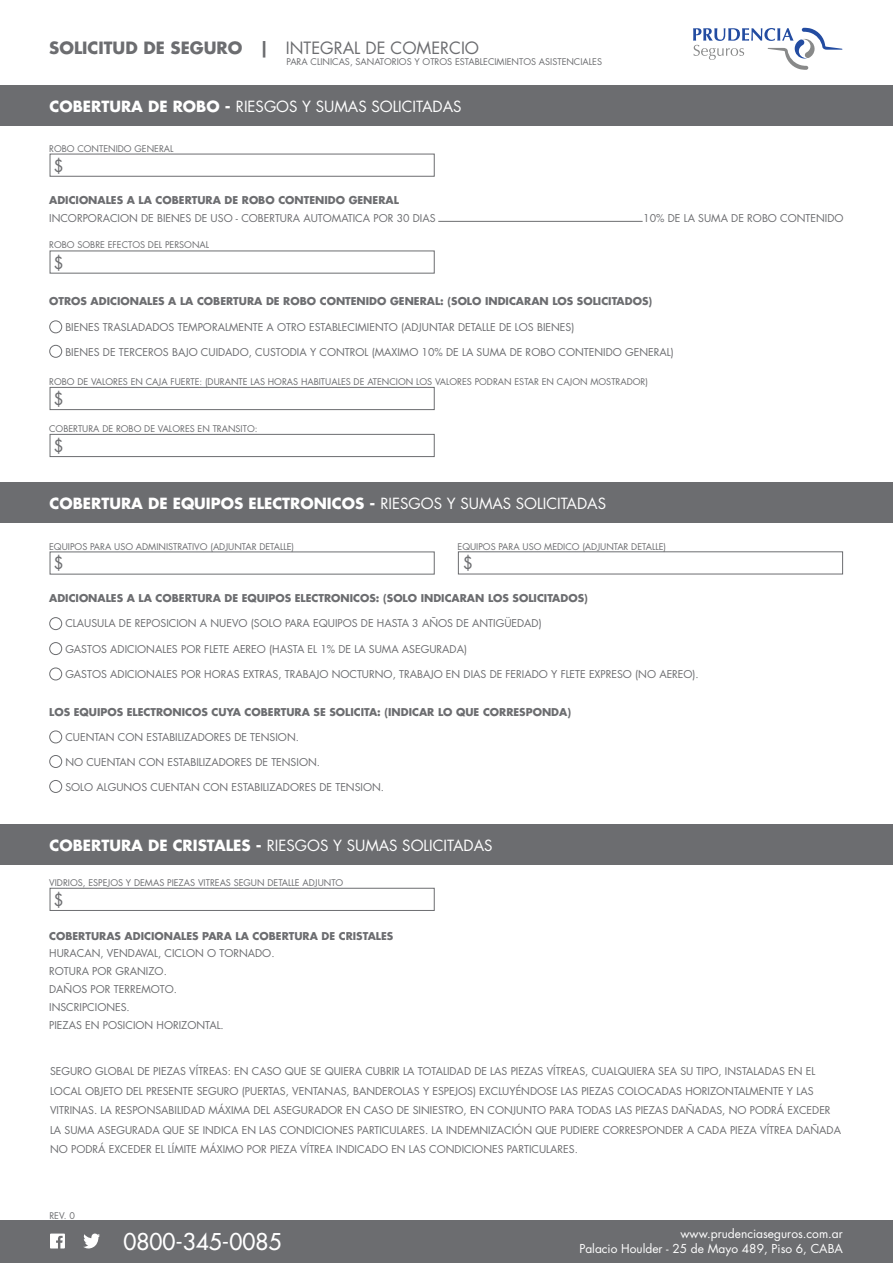
<style>
.page{position:relative;width:893px;height:1263px;background:#fff}
.page>*{position:absolute;margin:0;border:0;box-sizing:border-box;transform-origin:0 0}
.t1{font:500 22.5px "Futura Std";color:#fff}
.t2{font:700 16.5px "Futura Std";color:#6c6d70}
.t3{font:16.5px "Futura Std";color:#6c6d70}
.t4{font:15px "Futura Std";color:#fff}
.t5{font:700 15px "Futura Std";color:#fff}
.t6{font:12px "Futura Std";color:#fff}
.t7{font:10.5px/19.5px "Futura Std";color:#6c6d70}
.t8{font:700 10.5px "Futura Std";color:#6c6d70}
.t9{font:9px "Futura Std";color:#6c6d70}
.s1{font-weight:400}
.s2{font-weight:700}
</style>
<div class="page">
<div style="left:50px;top:888px;width:384px;height:23px;border:1px solid #6c6d70"></div>
<hr style="left:0;top:0;width:893px;height:1px;background:#6c6d70">
<div style="left:0;top:86px;width:892px;height:40px;background:#6c6d70"></div>
<div style="left:0;top:482px;width:892px;height:40px;background:#6c6d70"></div>
<div style="left:0;top:825px;width:892px;height:40px;background:#6c6d70"></div>
<svg style="left:693px;top:28px;width:149px;height:42px"></svg>
<div style="left:0;top:1220px;width:893px;height:43px;background:#6c6d70"></div>
<svg style="left:83px;top:1233px;width:17px;height:15px"></svg>
<svg style="left:50px;top:1233px;width:15px;height:15px"></svg>
<hr style="left:438px;top:221px;width:205px;height:1px;background:#6c6d70">
<div style="left:50px;top:387px;width:384px;height:23px;border:1px solid #6c6d70"></div>
<div style="left:50px;top:434px;width:384px;height:23px;border:1px solid #6c6d70"></div>
<div style="left:50px;top:321px;width:12px;height:12px;border:1px solid #6c6d70;border-radius:50%"></div>
<div style="left:50px;top:345px;width:12px;height:12px;border:1px solid #6c6d70;border-radius:50%"></div>
<div style="left:50px;top:617px;width:12px;height:13px;border:1px solid #6c6d70;border-radius:50%"></div>
<div style="left:50px;top:642px;width:12px;height:13px;border:1px solid #6c6d70;border-radius:50%"></div>
<div style="left:50px;top:668px;width:12px;height:12px;border:1px solid #6c6d70;border-radius:50%"></div>
<div style="left:50px;top:731px;width:12px;height:12px;border:1px solid #6c6d70;border-radius:50%"></div>
<div style="left:50px;top:755px;width:12px;height:13px;border:1px solid #6c6d70;border-radius:50%"></div>
<div style="left:50px;top:780px;width:12px;height:13px;border:1px solid #6c6d70;border-radius:50%"></div>
<h2 class="t2" style="left:49px;top:37px;width:431px">SOLICITUD DE SEGURO | <span class="s1">INTEGRAL DE COMERCIO</span></h2>
<p class="t9" style="left:287px;top:56px;width:317px">PARA CLINICAS, SANATORIOS Y OTROS ESTABLECIMIENTOS ASISTENCIALES</p>
<h3 class="t4" style="left:50px;top:97px;width:414px"><span class="s2">COBERTURA DE ROBO -</span> RIESGOS Y SUMAS SOLICITADAS</h3>
<p class="t9" style="left:49px;top:143px;width:126px">ROBO CONTENIDO GENERAL</p>
<h2 class="t3" style="left:53px;top:155px;width:12px">$</h2>
<p class="t8" style="left:49px;top:193px;width:351px">ADICIONALES A LA COBERTURA DE ROBO CONTENIDO GENERAL</p>
<p class="t9" style="left:49px;top:239px;width:162px">ROBO SOBRE EFECTOS DEL PERSONAL</p>
<h2 class="t3" style="left:53px;top:253px;width:12px">$</h2>
<p class="t7" style="left:49px;top:208px;width:388px">INCORPORACION DE BIENES DE USO - COBERTURA AUTOMATICA POR 30 DIAS</p>
<p class="t7" style="left:643px;top:208px;width:202px">10% DE LA SUMA DE ROBO CONTENIDO</p>
<p class="t8" style="left:49px;top:294px;width:605px">OTROS ADICIONALES A LA COBERTURA DE ROBO CONTENIDO GENERAL: (SOLO INDICARAN LOS SOLICITADOS)</p>
<p class="t7" style="left:65px;top:317px;width:511px">BIENES TRASLADADOS TEMPORALMENTE A OTRO ESTABLECIMIENTO (ADJUNTAR DETALLE DE LOS BIENES)</p>
<p class="t7" style="left:65px;top:342px;width:610px">BIENES DE TERCEROS BAJO CUIDADO, CUSTODIA Y CONTROL (MAXIMO 10% DE LA SUMA DE ROBO CONTENIDO GENERAL)</p>
<p class="t9" style="left:49px;top:376px;width:600px">ROBO DE VALORES EN CAJA FUERTE: (DURANTE LAS HORAS HABITUALES DE ATENCION LOS VALORES PODRAN ESTAR EN CAJON MOSTRADOR)</p>
<p class="t9" style="left:49px;top:423px;width:210px">COBERTURA DE ROBO DE VALORES EN TRANSITO:</p>
<h2 class="t3" style="left:53px;top:436px;width:12px">$</h2>
<h2 class="t3" style="left:53px;top:388px;width:12px">$</h2>
<h3 class="t5" style="left:50px;top:493px;width:558px">COBERTURA DE EQUIPOS ELECTRONICOS - <span class="s1">RIESGOS Y SUMAS SOLICITADAS</span></h3>
<p class="t9" style="left:49px;top:541px;width:247px">EQUIPOS PARA USO ADMINISTRATIVO (ADJUNTAR DETALLE)</p>
<p class="t9" style="left:457px;top:540px;width:210px">EQUIPOS PARA USO MEDICO (ADJUNTAR DETALLE)</p>
<h2 class="t3" style="left:53px;top:553px;width:12px">$</h2>
<h2 class="t3" style="left:463px;top:552px;width:12px">$</h2>
<p class="t8" style="left:49px;top:591px;width:540px">ADICIONALES A LA COBERTURA DE EQUIPOS ELECTRONICOS: (SOLO INDICARAN LOS SOLICITADOS)</p>
<p class="t7" style="left:65px;top:614px;width:478px">CLAUSULA DE REPOSICION A NUEVO (SOLO PARA EQUIPOS DE HASTA 3 AÑOS DE ANTIGÜEDAD)</p>
<p class="t7" style="left:65px;top:639px;width:403px">GASTOS ADICIONALES POR FLETE AEREO (HASTA EL 1% DE LA SUMA ASEGURADA)</p>
<p class="t7" style="left:65px;top:664px;width:635px">GASTOS ADICIONALES POR HORAS EXTRAS, TRABAJO NOCTURNO, TRABAJO EN DIAS DE FERIADO Y FLETE EXPRESO (NO AEREO).</p>
<p class="t8" style="left:49px;top:705px;width:523px">LOS EQUIPOS ELECTRONICOS CUYA COBERTURA SE SOLICITA: (INDICAR LO QUE CORRESPONDA)</p>
<p class="t7" style="left:65px;top:727px;width:235px">CUENTAN CON ESTABILIZADORES DE TENSION.</p>
<p class="t7" style="left:65px;top:752px;width:256px">NO CUENTAN CON ESTABILIZADORES DE TENSION.</p>
<p class="t7" style="left:65px;top:778px;width:320px">SOLO ALGUNOS CUENTAN CON ESTABILIZADORES DE TENSION.</p>
<h3 class="t4" style="left:50px;top:836px;width:444px"><span class="s2">COBERTURA DE CRISTALES -</span> RIESGOS Y SUMAS SOLICITADAS</h3>
<p class="t9" style="left:49px;top:877px;width:296px">VIDRIOS, ESPEJOS Y DEMAS PIEZAS VITREAS SEGUN DETALLE ADJUNTO</p>
<h2 class="t3" style="left:53px;top:889px;width:12px">$</h2>
<p class="t8" style="left:49px;top:929px;width:346px">COBERTURAS ADICIONALES PARA LA COBERTURA DE CRISTALES</p>
<p class="t7" style="left:49px;top:944px;width:227px;line-height:18px">HURACAN, VENDAVAL, CICLON O TORNADO.<br>ROTURA POR GRANIZO.<br>DAÑOS POR TERREMOTO.<br>INSCRIPCIONES.<br>PIEZAS EN POSICION HORIZONTAL.</p>
<p class="t7" style="left:50px;top:1062px;width:792px">SEGURO GLOBAL DE PIEZAS VÍTREAS: EN CASO QUE SE QUIERA CUBRIR LA TOTALIDAD DE LAS PIEZAS VÍTREAS, CUALQUIERA SEA SU TIPO, INSTALADAS EN EL LOCAL OBJETO DEL PRESENTE SEGURO (PUERTAS, VENTANAS, BANDEROLAS Y ESPEJOS) EXCLUYÉNDOSE LAS PIEZAS COLOCADAS HORIZONTALMENTE Y LAS VITRINAS. LA RESPONSABILIDAD MÁXIMA DEL ASEGURADOR EN CASO DE SINIESTRO, EN CONJUNTO PARA TODAS LAS PIEZAS DAÑADAS, NO PODRÁ EXCEDER LA SUMA ASEGURADA QUE SE INDICA EN LAS CONDICIONES PARTICULARES. LA INDEMNIZACIÓN QUE PUDIERE CORRESPONDER A CADA PIEZA VÍTREA DAÑADA NO PODRÁ EXCEDER EL LÍMITE MÁXIMO POR PIEZA VÍTREA INDICADO EN LAS CONDICIONES PARTICULARES.</p>
<p class="t9" style="left:49px;top:1210px;width:27px">REV. 0</p>
<p class="t6" style="left:680px;top:1226px;width:164px">www.prudenciaseguros.com.ar</p>
<h1 class="t1" style="left:123px;top:1227px;width:159px">0800-345-0085</h1>
<p class="t6" style="left:579px;top:1241px;width:265px">Palacio Houlder - 25 de Mayo 489, Piso 6, CABA</p>
</div>
